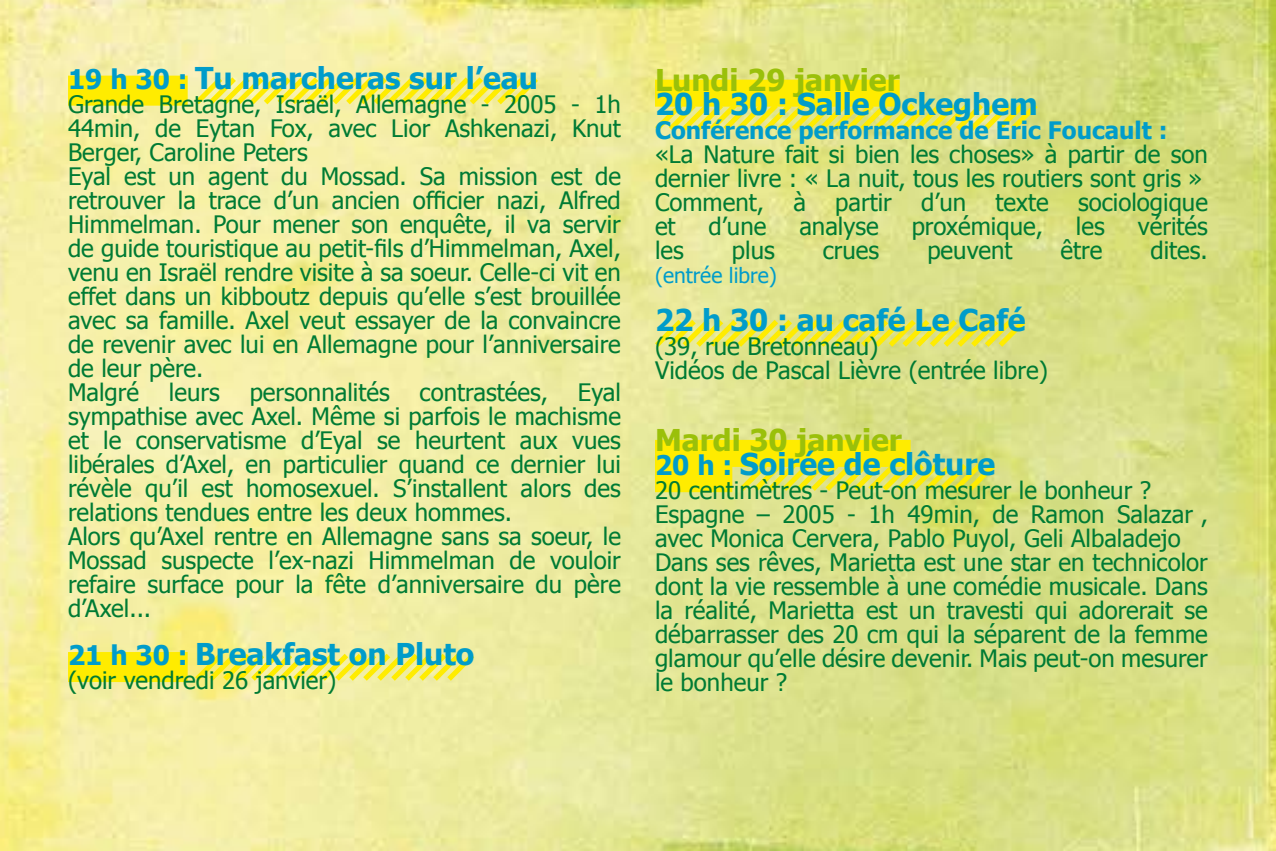
<style>
.page{position:relative;width:1276px;height:851px;background:#fff}
.page>*{position:absolute;margin:0;border:0;box-sizing:border-box;transform-origin:0 0}
.t1{font:700 30px/24px "Tahoma";color:#009cca}
.t2{font:700 30px "Tahoma";color:#9ac00a}
.t3{font:24px/24px "Tahoma";color:#007b34}
.t4{font:700 24px "Tahoma";color:#009cca}
.t5{font:21px "Tahoma";color:#009cca}
.s1{font-size:27px}
.s2{color:#9ac00a}
</style>
<div class="page">
<img style="left:0;top:0;width:1276px;height:850px">
<div style="left:68px;top:76px;width:120px;height:30px;background:#ffec00"></div>
<svg style="left:190px;top:72px;width:353px;height:38px;background:#f7ed73"></svg>
<div style="left:68px;top:652px;width:120px;height:30px;background:#ffec00"></div>
<svg style="left:190px;top:648px;width:289px;height:38px;background:#f6ed6c"></svg>
<div style="left:655px;top:80px;width:244px;height:27px;background:#ffec00"></div>
<svg style="left:649px;top:98px;width:394px;height:38px;background:#ede750"></svg>
<svg style="left:649px;top:314px;width:382px;height:38px;background:#e7e461"></svg>
<div style="left:655px;top:440px;width:255px;height:27px;background:#ffec00"></div>
<div style="left:655px;top:462px;width:77px;height:30px;background:#ffec00"></div>
<svg style="left:734px;top:458px;width:266px;height:38px"></svg>
<p class="t1" style="left:68px;top:64px;width:471px"><span class="s1">19 h 30 :</span> Tu marcheras sur l’eau</p>
<p class="t3" style="left:68px;top:91px;width:554px">Grande Bretagne, Israël, Allemagne - 2005 - 1h 44min, de Eytan Fox, avec Lior Ashkenazi, Knut Berger, Caroline Peters<br>Eyal est un agent du Mossad. Sa mission est de retrouver la trace d’un ancien officier nazi, Alfred Himmelman. Pour mener son enquête, il va servir de guide touristique au petit-fils d’Himmelman, Axel, venu en Israël rendre visite à sa soeur. Celle-ci vit en effet dans un kibboutz depuis qu’elle s’est brouillée avec sa famille. Axel veut essayer de la convaincre de revenir avec lui en Allemagne pour l’anniversaire de leur père.<br>Malgré leurs personnalités contrastées, Eyal sympathise avec Axel. Même si parfois le machisme et le conservatisme d’Eyal se heurtent aux vues libérales d’Axel, en particulier quand ce dernier lui révèle qu’il est homosexuel. S’installent alors des relations tendues entre les deux hommes.<br>Alors qu’Axel rentre en Allemagne sans sa soeur, le Mossad suspecte l’ex-nazi Himmelman de vouloir refaire surface pour la fête d’anniversaire du père d’Axel...</p>
<p class="t1" style="left:68px;top:640px;width:408px"><span class="s1">21 h 30 :</span> Breakfast on Pluto</p>
<p class="t3" style="left:68px;top:667px;width:270px">(voir vendredi 26 janvier)</p>
<p class="t2" style="left:655px;top:59px;width:246px">Lundi 29 janvier</p>
<p class="t1" style="left:655px;top:90px;width:384px">20 h 30 : Salle Ockeghem</p>
<p class="t4" style="left:655px;top:113px;width:514px">Conférence performance de Eric Foucault :</p>
<p class="t3" style="left:655px;top:141px;width:554px">«La Nature fait si bien les choses» à partir de son dernier livre : « La nuit, tous les routiers sont gris » Comment, à partir d’un texte sociologique et</p>
<p class="t3" style="left:708px;top:213px;width:59px">d’une</p>
<p class="t3" style="left:799px;top:213px;width:81px">analyse</p>
<p class="t3" style="left:911px;top:213px;width:133px">proxémique,</p>
<p class="t3" style="left:1076px;top:213px;width:30px">les</p>
<p class="t3" style="left:1137px;top:213px;width:72px">vérités</p>
<p class="t3" style="left:655px;top:237px;width:30px">les</p>
<p class="t3" style="left:732px;top:237px;width:44px">plus</p>
<p class="t3" style="left:823px;top:237px;width:58px">crues</p>
<p class="t3" style="left:927px;top:237px;width:87px">peuvent</p>
<p class="t3" style="left:1060px;top:237px;width:43px">être</p>
<p class="t3" style="left:1150px;top:237px;width:59px">dites.</p>
<p class="t5" style="left:655px;top:261px;width:123px">(entrée libre)</p>
<p class="t1" style="left:655px;top:306px;width:372px">22 h 30 : au café Le Café</p>
<p class="t3" style="left:655px;top:333px;width:394px">(39, rue Bretonneau)<br>Vidéos de Pascal Lièvre (entrée libre)</p>
<p class="t1" style="left:655px;top:426px;width:342px"><span class="s2">Mardi 30 janvier<br></span><span class="s1">20 h :</span> Soirée de clôture</p>
<p class="t3" style="left:655px;top:477px;width:554px">20 centimètres - Peut-on mesurer le bonheur ?<br>Espagne – 2005 - 1h 49min, de Ramon Salazar , avec Monica Cervera, Pablo Puyol, Geli Albaladejo Dans ses rêves, Marietta est une star en technicolor dont la vie ressemble à une comédie musicale. Dans la réalité, Marietta est un travesti qui adorerait se débarrasser des 20 cm qui la séparent de la femme glamour qu’elle désire devenir. Mais peut-on mesurer le bonheur ?</p>
</div>
